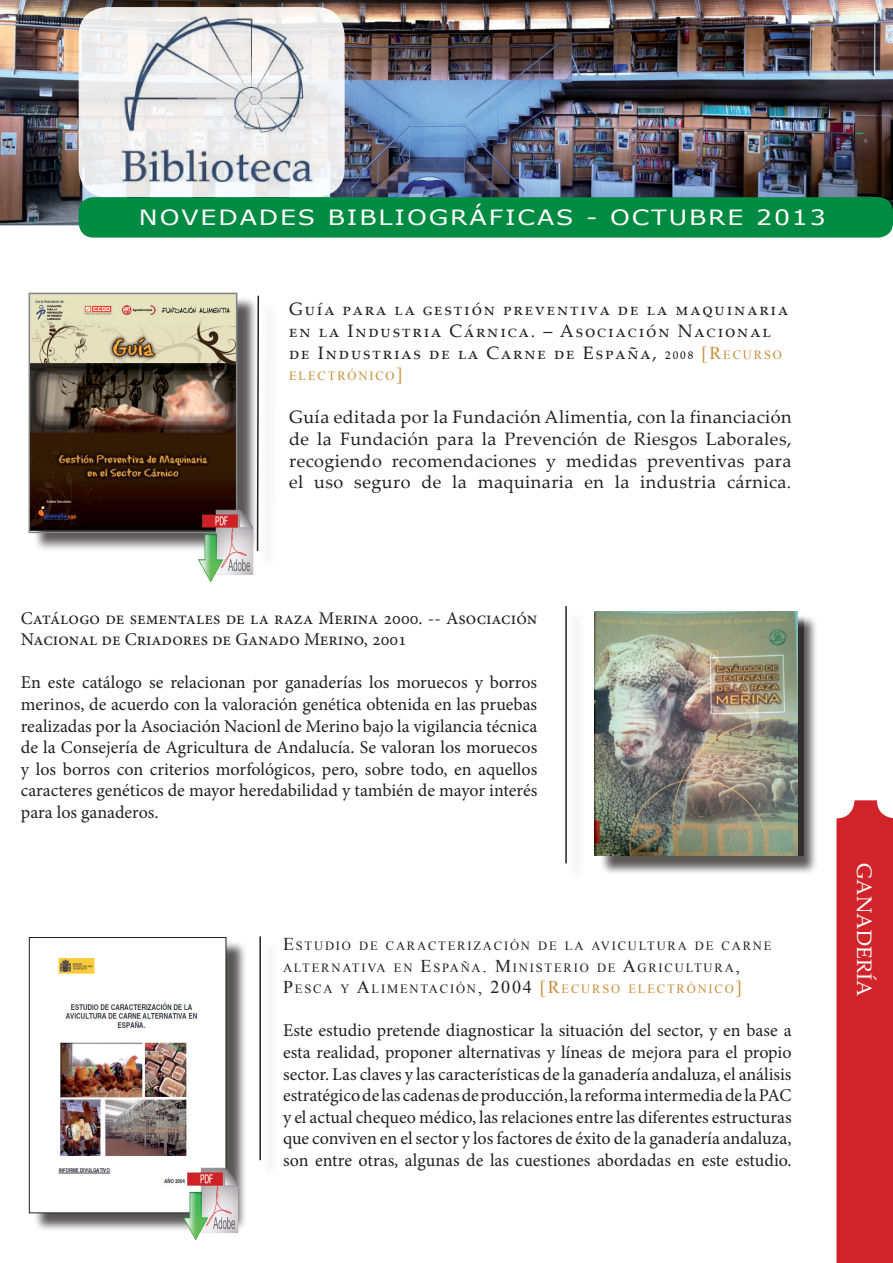
<style>
.page{position:relative;width:893px;height:1263px;background:#fff}
.page>*{position:absolute;margin:0;border:0;box-sizing:border-box;transform-origin:0 0}
.t1{font:21px "Verdana";letter-spacing:.075em;color:#fff;scale:1.2 1}
.t2{font:21px "Palatino Linotype";color:#fff}
.t3{font:18px/21.6px "Minion Pro";color:#231f20;text-align:justify}
.t4{font:18px/21.6px "Palatino Linotype";letter-spacing:.025em;color:#231f20;text-align:justify}
.t5{font:18px/21.6px "Palatino Linotype";letter-spacing:.1em;color:#231f20}
.t6{font:12.6px/21.6px "Times New Roman";letter-spacing:.145em;color:#231f20}
.t7{font:12.6px "Times New Roman";letter-spacing:.145em;color:#c88e3b}
.s1{font-family:"Times New Roman";color:#c88e3b}
.s2{font-family:"Times New Roman";font-size:12.6px;color:#c88e3b}
.s3{font-size:18px}
.s4{font-size:18px;color:#c88e3b}
.s5{color:#c88e3b}
</style>
<div class="page">
<div style="left:259px;top:299px;width:18px;height:269px;background:#faf9fa"></div>
<svg style="left:257px;top:295px;width:3px;height:256px"></svg>
<div style="left:568px;top:609px;width:17px;height:272px;background:#faf9fa"></div>
<hr style="left:565px;top:606px;width:2px;height:257px;background:#231f20">
<div style="left:33px;top:296px;width:225px;height:257px;background:#231f20;opacity:.75"></div>
<img style="left:32px;top:296px;width:202px;height:234px">
<div style="left:29px;top:293px;width:208px;height:240px;border:2px solid #828487"></div>
<div style="left:599px;top:614px;width:219px;height:261px;background:#231f20;opacity:.75"></div>
<div style="left:599px;top:615px;width:205px;height:241px;background:#302d2d"></div>
<img style="left:595px;top:611px;width:203px;height:245px">
<svg style="left:836px;top:800px;width:57px;height:463px;background:#d32d33"></svg>
<div style="left:262px;top:940px;width:17px;height:238px;background:#faf9fa"></div>
<hr style="left:259px;top:936px;width:2px;height:224px;background:#231f20">
<div style="left:34px;top:940px;width:213px;height:292px;background:#231f20;opacity:.75"></div>
<img style="left:34px;top:940px;width:190px;height:271px">
<div style="left:29px;top:937px;width:197px;height:276px;border:1px solid #231f20"></div>
<img style="left:0;top:0;width:893px;height:225px">
<img style="left:79px;top:7px;width:266px;height:189px">
<div style="left:79px;top:197px;width:814px;height:41px;background:#008b43;border-radius:15px"></div>
<img style="left:182px;top:1168px;width:60px;height:73px">
<img style="left:197px;top:510px;width:60px;height:73px">
<p class="t1" style="left:139px;top:203px;width:574px">NOVEDADES BIBLIOGRÁFICAS - OCTUBRE 2013</p>
<p class="t5" style="left:289px;top:298px;width:501px">Guía para la gestión preventiva de la maquinaria en la Industria Cárnica. – Asociación Nacional de Industrias de la Carne de España, 2008 <span class="s1">[R</span><span class="s2">ECURSO</span></p>
<p class="t7" style="left:289px;top:368px;width:115px">ELECTRÓNICO<span class="s3">]</span></p>
<p class="t4" style="left:289px;top:406px;width:504px">Guía editada por la Fundación Alimentia, con la financiación de la Fundación para la Prevención de Riesgos Laborales, recogiendo recomendaciones y medidas preventivas para el uso seguro de la maquinaria en la industria cárnica.</p>
<p class="t3" style="left:21px;top:607px;width:518px">Catálogo de sementales de la raza Merina 2000. -- Asociación<br>Nacional de Criadores de Ganado Merino, 2001</p>
<p class="t3" style="left:21px;top:672px;width:518px">En este catálogo se relacionan por ganaderías los moruecos y borros merinos, de acuerdo con la valoración genética obtenida en las pruebas realizadas por la Asociación Nacionl de Merino bajo la vigilancia técnica de la Consejería de Agricultura de Andalucía. Se valoran los moruecos y los borros con criterios morfológicos, pero, sobre todo, en aquellos caracteres genéticos de mayor heredabilidad y también de mayor interés para los ganaderos.</p>
<p class="t6" style="left:283px;top:935px;width:490px"><span class="s3">E</span>STUDIO DE CARACTERIZACIÓN DE LA AVICULTURA DE CARNE<br>ALTERNATIVA EN <span class="s3">E</span>SPAÑA<span class="s3">. M</span>INISTERIO DE <span class="s3">A</span>GRICULTURA<span class="s3">,<br>P</span>ESCA Y <span class="s3">A</span>LIMENTACIÓN<span class="s3">, 2004</span> <span class="s4">[R</span><span class="s5">ECURSO ELECTRÓNICO</span><span class="s4">]</span></p>
<p class="t3" style="left:283px;top:1020px;width:510px">Este estudio pretende diagnosticar la situación del sector, y en base a esta realidad, proponer alternativas y líneas de mejora para el propio sector. Las claves y las características de la ganadería andaluza, el análisis estratégico de las cadenas de producción, la reforma intermedia de la PAC y el actual chequeo médico, las relaciones entre las diferentes estructuras que conviven en el sector y los factores de éxito de la ganadería andaluza, son entre otras, algunas de las cuestiones abordadas en este estudio.</p>
<p class="t2" style="left:879px;top:863px;width:134px;rotate:90deg">GANADERÍA</p>
</div>
